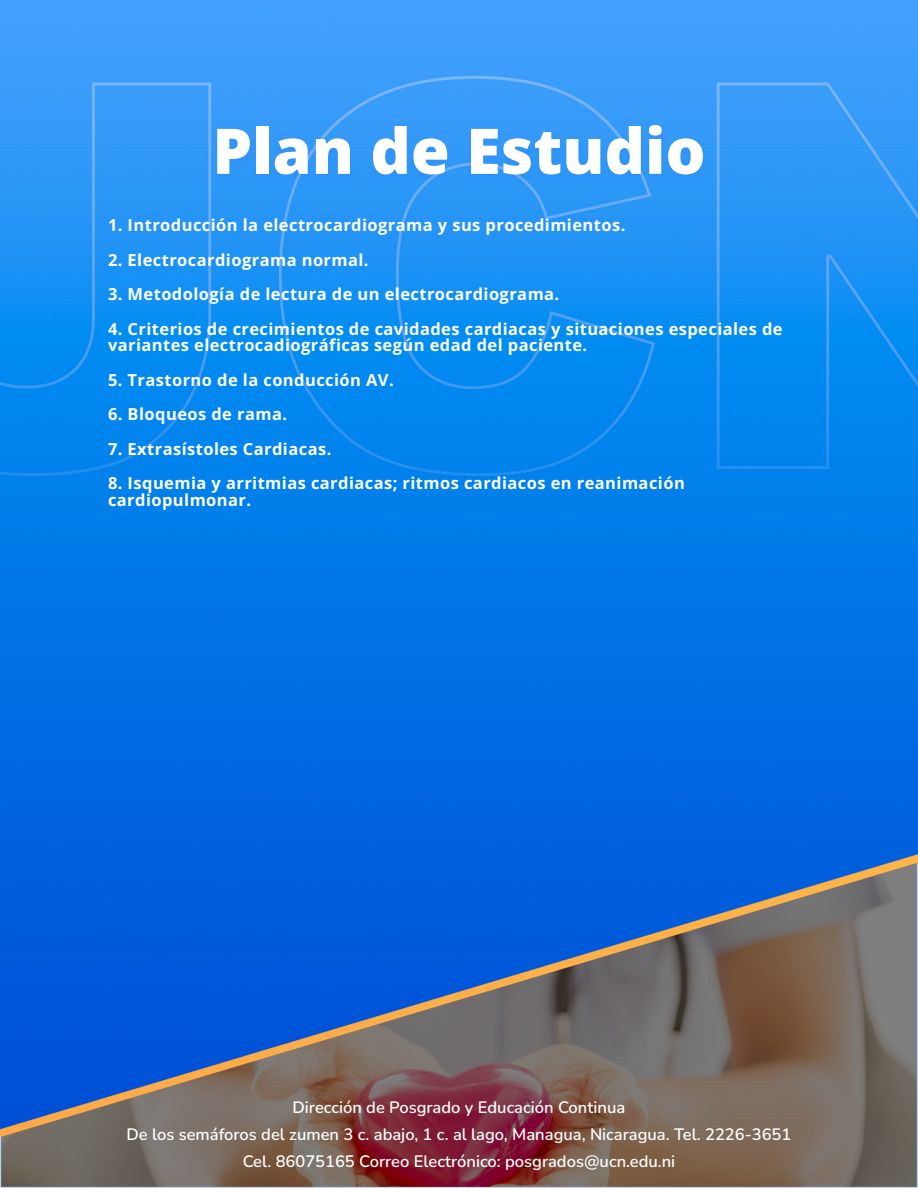
<style>
.page{position:relative;width:918px;height:1188px;background:#fff}
.page>*{position:absolute;margin:0;border:0;box-sizing:border-box;transform-origin:0 0}
.t1{font:800 63px "Open Sans";color:#fff}
.t2{font:700 16.5px/16.5px "Open Sans";letter-spacing:.025em;color:#fff}
.t3{font:600 16.5px/27px "Nunito";color:#fff;text-align:center}
</style>
<div class="page">
<img style="left:0;top:0;width:918px;height:1188px">
<div style="left:210px;top:122px;width:500px;height:64px;background:#3297f7"></div>
<h1 class="t1" style="left:212px;top:107px;width:495px">Plan de Estudio</h1>
<p class="t2" style="left:108px;top:217px;width:519px">1. Introducción la electrocardiograma y sus procedimientos.</p>
<p class="t2" style="left:108px;top:251px;width:262px">2. Electrocardiograma normal.</p>
<p class="t2" style="left:108px;top:286px;width:453px">3. Metodología de lectura de un electrocardiograma.</p>
<p class="t2" style="left:108px;top:320px;width:676px">4. Criterios de crecimientos de cavidades cardiacas y situaciones especiales de variantes electrocadiográficas según edad del paciente.</p>
<p class="t2" style="left:108px;top:371px;width:287px">5. Trastorno de la conducción AV.</p>
<p class="t2" style="left:108px;top:406px;width:181px">6. Bloqueos de rama.</p>
<p class="t2" style="left:108px;top:440px;width:225px">7. Extrasístoles Cardiacas.</p>
<p class="t2" style="left:108px;top:475px;width:578px">8. Isquemia y arritmias cardiacas; ritmos cardiacos en reanimación cardiopulmonar.</p>
<p class="t3" style="left:127px;top:1094px;width:666px">Dirección de Posgrado y Educación Continua<br>De los semáforos del zumen 3 c. abajo, 1 c. al lago, Managua, Nicaragua. Tel. 2226-3651<br>Cel. 86075165 Correo Electrónico: posgrados@ucn.edu.ni</p>
</div>
